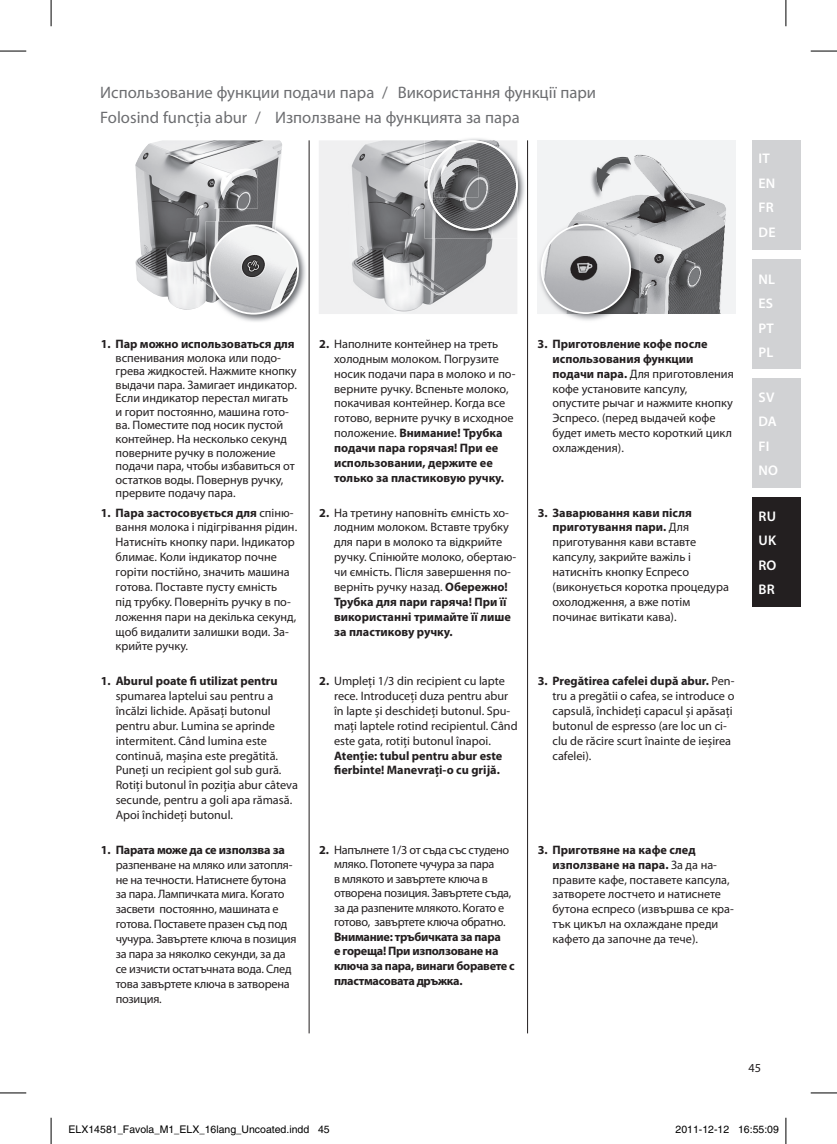
<style>
.page{position:relative;width:837px;height:1144px;background:#fff}
.page>*{position:absolute;margin:0;border:0;box-sizing:border-box;transform-origin:0 0}
.t1{font:16.62px/24.8px "Myriad Pro";color:#6c6d70}
.t2{font:600 14px/24.5px "Myriad Pro";letter-spacing:.02em;color:#fff}
.t3{font:12.25px/14.9px "Myriad Pro";color:#231f20}
.t4{font:12.25px/14.9px "Myriad Pro";letter-spacing:-.02em;color:#231f20}
.t5{font:700 12.25px/14.5px "Myriad Pro";letter-spacing:-.015em;color:#231f20}
.t6{font:12.25px/14.5px "Myriad Pro";letter-spacing:-.025em;color:#231f20}
.t7{font:10.5px "Helvetica";color:#000}
.s1{font-weight:700}
</style>
<div class="page">
<div style="left:752px;top:140px;width:48px;height:109px;background:#d1d2d4"></div>
<div style="left:752px;top:259px;width:48px;height:110px;background:#d1d2d4"></div>
<div style="left:752px;top:378px;width:48px;height:110px;background:#d1d2d4"></div>
<div style="left:752px;top:498px;width:48px;height:109px;background:#231f20"></div>
<img style="left:135px;top:140px;width:147px;height:170px">
<img style="left:214px;top:170px;width:44px;height:38px">
<img style="left:219px;top:169px;width:38px;height:31px">
<img style="left:319px;top:140px;width:198px;height:174px">
<img style="left:464px;top:138px;width:61px;height:78px">
<img style="left:424px;top:140px;width:93px;height:99px">
<svg style="left:427px;top:140px;width:90px;height:91px;background:#8e8e91"></svg>
<img style="left:439px;top:158px;width:38px;height:31px">
<img style="left:205px;top:221px;width:101px;height:101px">
<img style="left:205px;top:221px;width:71px;height:41px">
<img style="left:205px;top:262px;width:18px;height:41px">
<img style="left:209px;top:225px;width:89px;height:89px;border-radius:44px">
<div style="left:208px;top:224px;width:91px;height:91px;border:2px solid #fff;border-radius:50%"></div>
<hr style="left:309px;top:140px;width:1px;height:893px;background:#231f20">
<hr style="left:527px;top:140px;width:1px;height:893px;background:#231f20">
<div style="left:537px;top:140px;width:199px;height:174px;background:#f2f3f4"></div>
<img style="left:571px;top:155px;width:155px;height:159px">
<img style="left:589px;top:158px;width:42px;height:42px">
<img style="left:616px;top:196px;width:15px;height:4px">
<svg style="left:615px;top:157px;width:13px;height:1px"></svg>
<img style="left:594px;top:158px;width:37px;height:34px">
<img style="left:539px;top:230px;width:72px;height:91px">
<img style="left:563px;top:221px;width:76px;height:93px">
<img style="left:541px;top:225px;width:89px;height:88px;border-radius:44px">
<div style="left:540px;top:224px;width:91px;height:90px;border:2px solid #fff;border-radius:50%"></div>
<svg style="left:0;top:51px;width:26px;height:1px"></svg>
<svg style="left:810px;top:51px;width:26px;height:1px"></svg>
<svg style="left:0;top:1092px;width:26px;height:1px"></svg>
<svg style="left:810px;top:1092px;width:26px;height:1px"></svg>
<svg style="left:51px;top:0;width:1px;height:26px"></svg>
<svg style="left:51px;top:1118px;width:1px;height:26px"></svg>
<svg style="left:785px;top:0;width:1px;height:26px"></svg>
<svg style="left:785px;top:1118px;width:1px;height:26px"></svg>
<h1 class="t1" style="left:100px;top:80px;width:497px">Использование функции подачи пара / Використання функції пари<br>Folosind funcţia abur / Използване на функцията за пара</h1>
<p class="t5" style="left:101px;top:336px;width:195px">1. Пар можно использоваться для</p>
<p class="t3" style="left:116px;top:350px;width:183px;line-height:13.5px">вспенивания молока или подо&shy;грева жидкостей. Нажмите кнопку выдачи пара. Замигает индикатор.<br>Если индикатор перестал мигать и горит постоянно, машина гото&shy;ва. Поместите под носик пустой контейнер. На несколько секунд поверните ручку в положение подачи пара, чтобы избавиться от остатков воды. Повернув ручку, прервите подачу пара.</p>
<p class="t3" style="left:334px;top:336px;width:183px;text-indent:-15px"><span class="s1">2.</span> Наполните контейнер на треть холодным молоком. Погрузите носик подачи пара в молоко и по&shy;верните ручку. Вспеньте молоко, покачивая контейнер. Когда все готово, верните ручку в исходное положение. <span class="s1">Внимание! Трубка подачи пара горячая! При ее использовании, держите ее только за пластиковую ручку.</span></p>
<p class="t3" style="left:552px;top:336px;width:183px;text-indent:-15px"><span class="s1">3. Приготовление кофе после использования функции подачи пара.</span> Для приготовления кофе установите капсулу, опустите рычаг и нажмите кнопку<br>Эспресо. (перед выдачей кофе будет иметь место короткий цикл охлаждения).</p>
<p class="t3" style="left:116px;top:505px;width:183px;text-indent:-15px"><span class="s1">1. Пара застосовується для</span> спіню&shy;вання молока і підігрівання рідин.<br>Натисніть кнопку пари. Індикатор блимає. Коли індикатор почне горіти постійно, значить машина готова. Поставте пусту ємність<br>під трубку. Поверніть ручку в по&shy;ложення пари на декілька секунд, щоб видалити залишки води. За&shy;крийте ручку.</p>
<p class="t3" style="left:334px;top:505px;width:183px;text-indent:-15px"><span class="s1">2.</span> На третину наповніть ємність хо&shy;лодним молоком. Вставте трубку для пари в молоко та відкрийте ручку. Спінюйте молоко, обертаю&shy;чи ємність. Після завершення по&shy;верніть ручку назад. <span class="s1">Обережно!<br>Трубка для пари гаряча! При її використанні тримайте її лише за пластикову ручку.</span></p>
<p class="t3" style="left:552px;top:505px;width:178px;text-indent:-15px"><span class="s1">3. Заварювання кави після приготування пари.</span> Для приготування кави вставте капсулу, закрийте важіль і натисніть кнопку Еспресо (виконується коротка процедура охолодження, а вже потім починає витікати кава).</p>
<p class="t5" style="left:101px;top:673px;width:178px">1. Aburul poate fi utilizat pentru</p>
<p class="t3" style="left:116px;top:688px;width:184px">spumarea laptelui sau pentru a încălzi lichide. Apăsaţi butonul pentru abur. Lumina se aprinde intermitent. Când lumina este continuă, maşina este pregătită.<br>Puneţi un recipient gol sub gură.<br>Rotiţi butonul în poziţia abur câteva secunde, pentru a goli apa rămasă.<br>Apoi închideţi butonul.</p>
<p class="t3" style="left:552px;top:673px;width:183px;text-indent:-15px"><span class="s1">3. Pregătirea cafelei după abur.</span> Pen&shy;tru a pregătii o cafea, se introduce o capsulă, închideţi capacul şi apăsaţi butonul de espresso (are loc un ci&shy;clu de răcire scurt înainte de ieşirea cafelei).</p>
<p class="t3" style="left:334px;top:673px;width:185px;text-indent:-15px"><span class="s1">2.</span> Umpleţi 1/3 din recipient cu lapte rece. Introduceţi duza pentru abur în lapte şi deschideţi butonul. Spu&shy;maţi laptele rotind recipientul. Când este gata, rotiţi butonul înapoi.</p>
<p class="t5" style="left:334px;top:747px;width:170px">Atenţie: tubul pentru abur este fierbinte! Manevraţi-o cu grijă.</p>
<p class="t5" style="left:101px;top:842px;width:186px">1. Парата може да се използва за</p>
<p class="t4" style="left:116px;top:857px;width:182px">разпенване на мляко или затопля&shy;не на течности. Натиснете бутона за пара. Лампичката мига. Когато засвети постоянно, машината е готова. Поставете празен съд под чучура. Завъртете ключа в позиция за пара за няколко секунди, за да се изчисти остатъчната вода. След това завъртете ключа в затворена позиция.</p>
<p class="t6" style="left:334px;top:842px;width:179px;text-indent:-15px"><span class="s1">2.</span> Напълнете 1/3 от съда със студено мляко. Потопете чучура за пара<br>в млякото и завъртете ключа в отворена позиция. Завъртете съда, за да разпените млякото. Когато е готово, завъртете ключа обратно.</p>
<p class="t5" style="left:334px;top:929px;width:182px">Внимание: тръбичката за пара<br>е гореща! При използоване на ключа за пара, винаги боравете с пластмасовата дръжка.</p>
<p class="t3" style="left:552px;top:842px;width:183px;text-indent:-15px"><span class="s1">3. Приготвяне на кафе след използване на пара.</span> За да на&shy;правите кафе, поставете капсула, затворете лостчето и натиснете бутона еспресо (извършва се кра&shy;тък цикъл на охлаждане преди кафето да започне да тече).</p>
<p class="t2" style="left:758px;top:146px;width:19px">iT<br>EN fR<br>DE</p>
<p class="t2" style="left:758px;top:266px;width:18px">NL<br>ES pT pL</p>
<p class="t2" style="left:758px;top:384px;width:21px">SV<br>DA fi<br>NO</p>
<p class="t2" style="left:758px;top:503px;width:19px;text-align:justify">Ru uK RO bR</p>
<p class="t3" style="left:748px;top:1060px;width:14px">45</p>
<p class="t7" style="left:69px;top:1124px;width:262px">ELX14581_Favola_M1_ELX_16lang_Uncoated.indd 45</p>
<p class="t7" style="left:675px;top:1124px;width:105px">2011-12-12 16:55:09</p>
</div>
